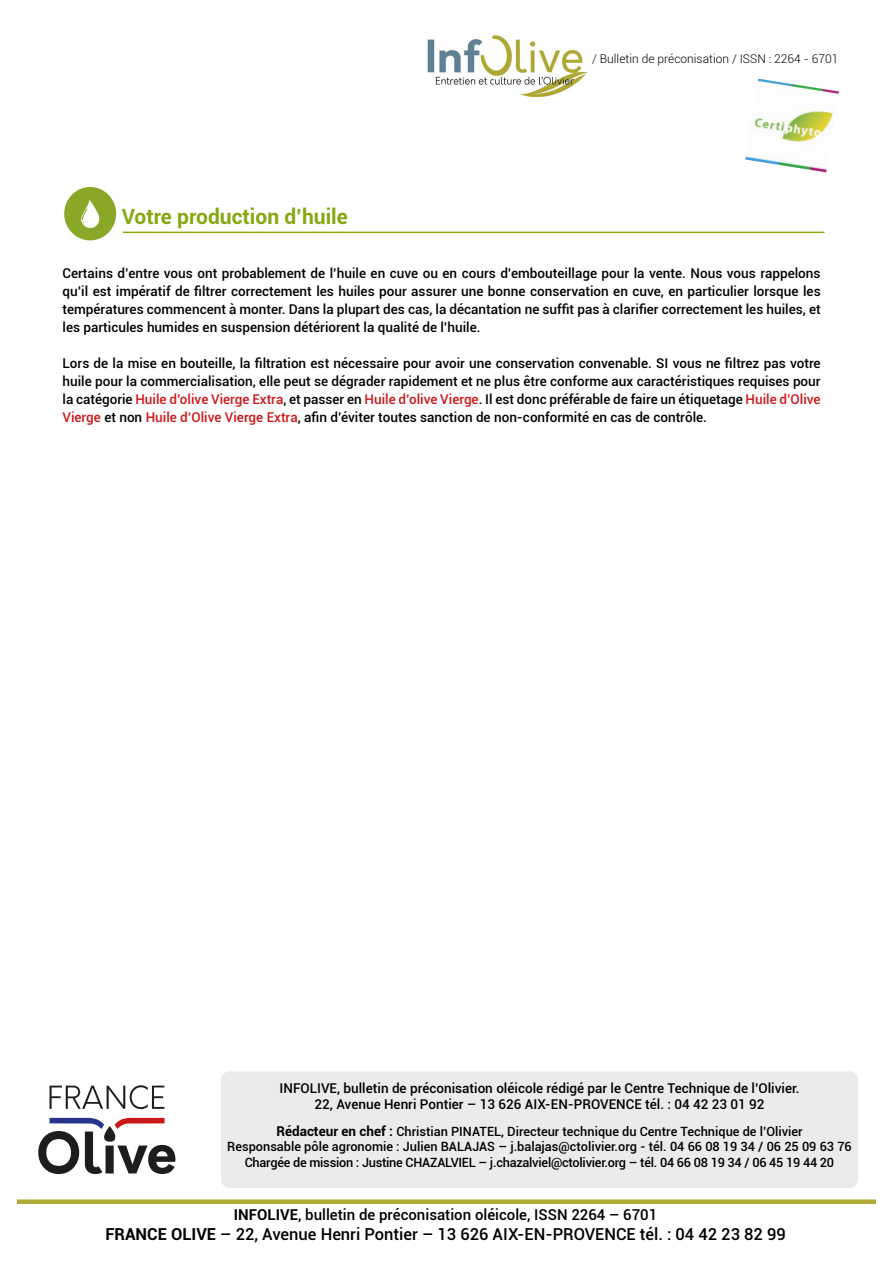
<style>
.page{position:relative;width:893px;height:1263px;background:#fff}
.page>*{position:absolute;margin:0;border:0;box-sizing:border-box;transform-origin:0 0}
.t1{font:700 21px "Roboto";color:#89a712}
.t2{font:500 16.5px "Roboto";color:#000}
.t3{font:500 15px "Roboto";color:#000}
.t4{font:500 13.5px/18px "Roboto";color:#000;text-align:justify}
.t5{font:500 12.75px/15.3px "Roboto";color:#000;text-align:center}
.t6{font:300 12px "Roboto";color:#000}
.s1{color:#cd1719}
.s2{font-weight:700;font-size:13.5px}
.s3{font-weight:700}
</style>
<div class="page">
<div style="left:221px;top:1071px;width:637px;height:117px;background:#ebebeb;border-radius:9px"></div>
<img style="left:427px;top:35px;width:161px;height:62px">
<img style="left:745px;top:79px;width:94px;height:93px">
<svg style="left:38px;top:1117px;width:137px;height:57px"></svg>
<svg style="left:50px;top:1085px;width:114px;height:24px"></svg>
<div style="left:17px;top:1199px;width:859px;height:5px;background:#afaa35"></div>
<div style="left:64px;top:187px;width:52px;height:53px;background:#8aa827;border-radius:50%"></div>
<svg style="left:81px;top:199px;width:19px;height:29px"></svg>
<hr style="left:123px;top:232px;width:701px;height:1px;background:#89a712">
<p class="t6" style="left:592px;top:50px;width:248px">/ Bulletin de préconisation / ISSN : 2264 - 6701</p>
<h1 class="t1" style="left:122px;top:202px;width:228px">Votre production d’huile</h1>
<p class="t4" style="left:63px;top:264px;width:760px">Certains d’entre vous ont probablement de l’huile en cuve ou en cours d’embouteillage pour la vente. Nous vous rappelons qu’il est impératif de filtrer correctement les huiles pour assurer une bonne conservation en cuve, en particulier lorsque les températures commencent à monter. Dans la plupart des cas, la décantation ne suffit pas à clarifier correctement les huiles, et les particules humides en suspension détériorent la qualité de l’huile.</p>
<p class="t4" style="left:63px;top:354px;width:760px">Lors de la mise en bouteille, la filtration est nécessaire pour avoir une conservation convenable. SI vous ne filtrez pas votre huile pour la commercialisation, elle peut se dégrader rapidement et ne plus être conforme aux caractéristiques requises pour la catégorie <span class="s1">Huile d’olive Vierge Extra</span>, et passer en <span class="s1">Huile d’olive Vierge</span>. Il est donc préférable de faire un étiquetage <span class="s1">Huile d’Olive Vierge</span> et non <span class="s1">Huile d’Olive Vierge Extra</span>, afin d’éviter toutes sanction de non-conformité en cas de contrôle.</p>
<p class="t4" style="left:280px;top:1080px;width:521px;line-height:16.2px;text-align:center">INFOLIVE, bulletin de préconisation oléicole rédigé par le Centre Technique de l’Olivier.<br>22, Avenue Henri Pontier – 13 626 AIX-EN-PROVENCE tél. : 04 42 23 01 92</p>
<p class="t5" style="left:227px;top:1123px;width:626px"><span class="s2">Rédacteur en chef :</span> Christian PINATEL, Directeur technique du Centre Technique de l’Olivier<br>Responsable pôle agronomie : Julien BALAJAS – j.balajas@ctolivier.org - tél. 04 66 08 19 34 / 06 25 09 63 76<br>Chargée de mission : Justine CHAZALVIEL – j.chazalviel@ctolivier.org – tél. 04 66 08 19 34 / 06 45 19 44 20</p>
<p class="t3" style="left:234px;top:1204px;width:425px"><span class="s3">INFOLIVE</span>, bulletin de préconisation oléicole, ISSN 2264 – 6701</p>
<p class="t2" style="left:105px;top:1222px;width:682px"><span class="s3">FRANCE OLIVE</span> – 22, Avenue Henri Pontier – 13 626 AIX-EN-PROVENCE tél. : 04 42 23 82 99</p>
</div>
